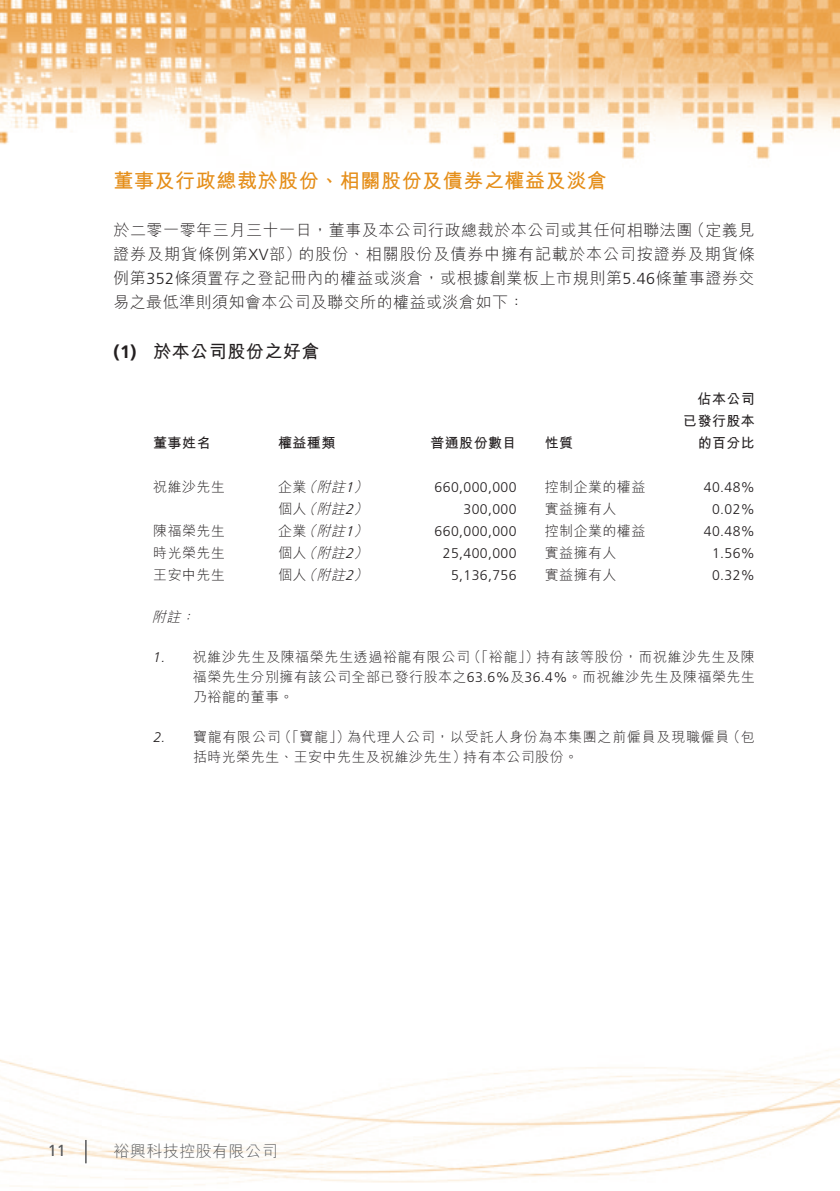
<style>
.page{position:relative;width:840px;height:1191px;background:#fff}
.page>*{position:absolute;margin:0;border:0;box-sizing:border-box;transform-origin:0 0}
.t1{font:700 20px "M Hei HK";letter-spacing:.03em;color:#e58e19}
.t2{font:700 18px "M Hei HK";letter-spacing:.03em;color:#231f20}
.t3{font:300 16px/24px "M Hei HK";letter-spacing:.03em;color:#231f20;text-align:justify}
.t4{font:300 16px "M Hei HK";letter-spacing:.03em;color:#57585a}
.t5{font:16px "Frutiger LT Std";color:#57585a}
.t6{font:300 14px/20px "M Hei HK";letter-spacing:.03em;color:#231f20;text-align:justify}
.t7{font:300 14px "Frutiger LT Std";letter-spacing:.03em;color:#231f20}
.t8{font:300 14px/20px "M Hei HK";letter-spacing:.05em;color:#231f20}
.t9{font:italic 300 14px "M Hei HK";color:#231f20}
.t10{font:700 14px/22px "M Hei HK";letter-spacing:.03em;color:#231f20;text-align:right}
.s1{font-family:"Frutiger LT Std"}
.s2{font-style:normal}
.s3{font-family:"Frutiger LT Std";font-style:italic}
</style>
<div class="page">
<img style="left:0;top:0;width:839px;height:1188px">
<hr style="left:85px;top:1140px;width:2px;height:23px;background:#57585a">
<p class="t1" style="left:113px;top:166px;width:494px">董事及行政總裁於股份、相關股份及債券之權益及淡倉</p>
<p class="t3" style="left:113px;top:217px;width:642px">於二零一零年三月三十一日，董事及本公司行政總裁於本公司或其任何相聯法團（定義見證券及期貨條例第<span class="s1">XV</span>部）的股份、相關股份及債券中擁有記載於本公司按證券及期貨條例第<span class="s1">352</span>條須置存之登記冊內的權益或淡倉，或根據創業板上市規則第<span class="s1">5.46</span>條董事證券交易之最低準則須知會本公司及聯交所的權益或淡倉如下：</p>
<p class="t2" style="left:113px;top:338px;width:207px"><span class="s1">(1)</span> 於本公司股份之好倉</p>
<p class="t10" style="left:153px;top:431px;width:59px">董事姓名</p>
<p class="t10" style="left:278px;top:431px;width:59px">權益種類</p>
<p class="t10" style="left:430px;top:431px;width:87px">普通股份數目</p>
<p class="t10" style="left:544px;top:431px;width:30px">性質</p>
<p class="t10" style="left:682px;top:387px;width:73px">佔本公司已發行股本的百分比</p>
<p class="t6" style="left:153px;top:477px;width:73px">祝維沙先生</p>
<p class="t9" style="left:278px;top:477px;width:96px"><span class="s2">企業</span>（附註<span class="s1">1</span>）</p>
<p class="t7" style="left:434px;top:479px;width:83px">660,000,000</p>
<p class="t6" style="left:544px;top:477px;width:102px">控制企業的權益</p>
<p class="t7" style="left:703px;top:479px;width:52px">40.48%</p>
<p class="t9" style="left:278px;top:499px;width:96px"><span class="s2">個人</span>（附註<span class="s1">2</span>）</p>
<p class="t7" style="left:463px;top:501px;width:54px">300,000</p>
<p class="t6" style="left:544px;top:499px;width:73px">實益擁有人</p>
<p class="t7" style="left:711px;top:501px;width:44px">0.02%</p>
<p class="t6" style="left:153px;top:521px;width:73px">陳福榮先生</p>
<p class="t9" style="left:278px;top:521px;width:96px"><span class="s2">企業</span>（附註<span class="s1">1</span>）</p>
<p class="t7" style="left:434px;top:523px;width:83px">660,000,000</p>
<p class="t6" style="left:544px;top:521px;width:102px">控制企業的權益</p>
<p class="t7" style="left:703px;top:523px;width:52px">40.48%</p>
<p class="t6" style="left:153px;top:543px;width:73px">時光榮先生</p>
<p class="t9" style="left:278px;top:543px;width:96px"><span class="s2">個人</span>（附註<span class="s1">2</span>）</p>
<p class="t7" style="left:442px;top:545px;width:75px">25,400,000</p>
<p class="t6" style="left:544px;top:543px;width:73px">實益擁有人</p>
<p class="t7" style="left:711px;top:545px;width:44px">1.56%</p>
<p class="t6" style="left:153px;top:565px;width:73px">王安中先生</p>
<p class="t9" style="left:278px;top:565px;width:96px"><span class="s2">個人</span>（附註<span class="s1">2</span>）</p>
<p class="t7" style="left:451px;top:567px;width:67px">5,136,756</p>
<p class="t6" style="left:544px;top:565px;width:73px">實益擁有人</p>
<p class="t7" style="left:711px;top:567px;width:44px">0.32%</p>
<p class="t9" style="left:152px;top:607px;width:49px">附註：</p>
<p class="t6" style="left:193px;top:646px;width:563px;text-indent:-40px"><span class="s3">1.</span> 祝維沙先生及陳福榮先生透過裕龍有限公司（「裕龍」）持有該等股份，而祝維沙先生及陳福榮先生分別擁有該公司全部已發行股本之<span class="s1">63.6%</span>及<span class="s1">36.4%</span>。而祝維沙先生及陳福榮先生乃裕龍的董事。</p>
<p class="t8" style="left:193px;top:726px;width:563px;text-indent:-40px"><span class="s3">2.</span> 寶龍有限公司（「寶龍」）為代理人公司，以受託人身份為本集團之前僱員及現職僱員（包括時光榮先生、王安中先生及祝維沙先生）持有本公司股份。</p>
<p class="t5" style="left:48px;top:1141px;width:19px">11</p>
<p class="t4" style="left:113px;top:1140px;width:166px">裕興科技控股有限公司</p>
</div>
